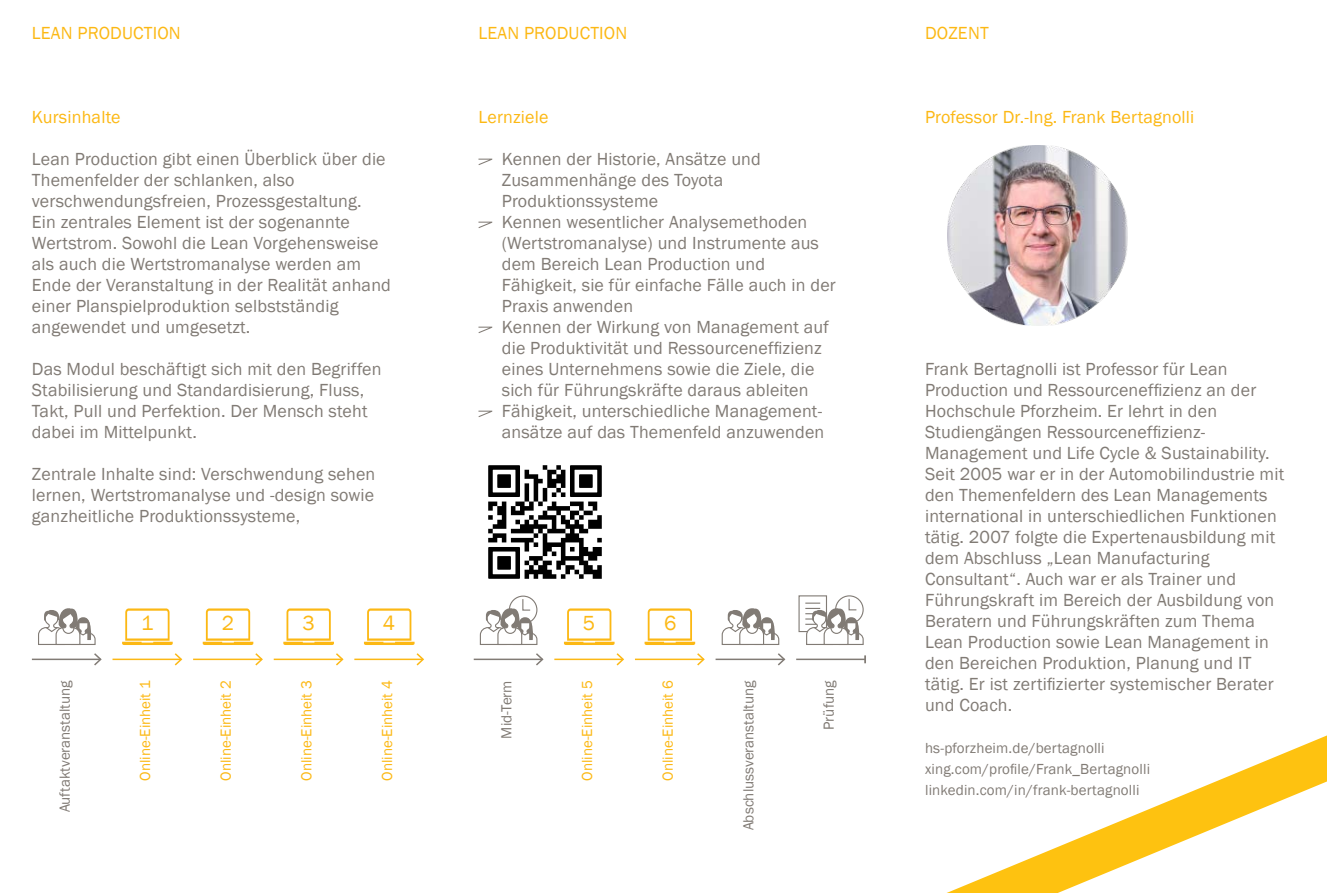
<style>
.page{position:relative;width:1327px;height:893px;background:#fff}
.page>*{position:absolute;margin:0;border:0;box-sizing:border-box;transform-origin:0 0}
.t1{font:21px "Franklin Gothic";color:#fcb814}
.t2{font:18px/21px "Franklin Gothic";letter-spacing:.01em;color:#817b75}
.t3{font:18px "Franklin Gothic";letter-spacing:.01em;color:#fcb814}
.t4{font:15px/21px "Franklin Gothic";letter-spacing:.01em;color:#817b75}
.t5{font:15px "Franklin Gothic";color:#fcb814}
</style>
<div class="page">
<svg style="left:478px;top:159px;width:14px;height:6px"></svg>
<svg style="left:478px;top:222px;width:14px;height:6px"></svg>
<svg style="left:478px;top:327px;width:14px;height:6px"></svg>
<svg style="left:478px;top:411px;width:14px;height:6px"></svg>
<hr style="left:32px;top:659px;width:69px;height:1px;background:#817b75">
<svg style="left:92px;top:653px;width:10px;height:13px"></svg>
<hr style="left:112px;top:659px;width:69px;height:1px;background:#fcb814">
<svg style="left:173px;top:653px;width:10px;height:13px"></svg>
<hr style="left:193px;top:659px;width:69px;height:1px;background:#fcb814">
<svg style="left:254px;top:653px;width:9px;height:13px"></svg>
<hr style="left:274px;top:659px;width:68px;height:1px;background:#fcb814">
<svg style="left:334px;top:653px;width:10px;height:13px"></svg>
<hr style="left:354px;top:659px;width:69px;height:1px;background:#fcb814">
<svg style="left:415px;top:653px;width:9px;height:13px"></svg>
<hr style="left:554px;top:659px;width:69px;height:1px;background:#fcb814">
<svg style="left:615px;top:653px;width:9px;height:13px"></svg>
<hr style="left:635px;top:659px;width:68px;height:1px;background:#fcb814">
<svg style="left:695px;top:653px;width:10px;height:13px"></svg>
<hr style="left:715px;top:659px;width:69px;height:1px;background:#817b75">
<svg style="left:776px;top:653px;width:10px;height:13px"></svg>
<hr style="left:474px;top:659px;width:68px;height:1px;background:#817b75">
<svg style="left:534px;top:653px;width:10px;height:13px"></svg>
<hr style="left:796px;top:659px;width:69px;height:1px;background:#817b75">
<svg style="left:864px;top:655px;width:2px;height:8px"></svg>
<svg style="left:122px;top:608px;width:51px;height:37px"></svg>
<svg style="left:203px;top:608px;width:50px;height:37px"></svg>
<svg style="left:283px;top:608px;width:51px;height:37px"></svg>
<svg style="left:564px;top:608px;width:50px;height:37px"></svg>
<svg style="left:364px;top:608px;width:50px;height:37px"></svg>
<svg style="left:644px;top:608px;width:51px;height:37px"></svg>
<svg style="left:38px;top:608px;width:58px;height:37px"></svg>
<svg style="left:721px;top:608px;width:59px;height:37px"></svg>
<div style="left:509px;top:596px;width:28px;height:28px;border:1px solid #817b75;border-radius:50%"></div>
<svg style="left:479px;top:598px;width:59px;height:47px"></svg>
<div style="left:835px;top:595px;width:28px;height:29px;border:1px solid #817b75;border-radius:50%"></div>
<div style="left:798px;top:595px;width:29px;height:37px;background:#fff;border:1px solid #817b75"></div>
<svg style="left:805px;top:598px;width:59px;height:47px"></svg>
<svg style="left:947px;top:735px;width:380px;height:158px"></svg>
<img style="left:488px;top:465px;width:114px;height:114px">
<img style="left:948px;top:145px;width:180px;height:180px">
<p class="t3" style="left:32px;top:22px;width:150px">LEAN PRODUCTION</p>
<p class="t3" style="left:32px;top:106px;width:90px">Kursinhalte</p>
<p class="t2" style="left:32px;top:149px;width:360px">Lean Production gibt einen Überblick über die Themenfelder der schlanken, also verschwendungsfreien, Prozessgestaltung.<br>Ein zentrales Element ist der sogenannte Wertstrom. Sowohl die Lean Vorgehensweise als auch die Wertstromanalyse werden am Ende der Veranstaltung in der Realität anhand einer Planspielproduktion selbstständig angewendet und umgesetzt.</p>
<p class="t2" style="left:32px;top:359px;width:351px">Das Modul beschäftigt sich mit den Begriffen Stabilisierung und Standardisierung, Fluss, Takt, Pull und Perfektion. Der Mensch steht dabei im Mittelpunkt.</p>
<p class="t2" style="left:32px;top:464px;width:345px;text-align:justify">Zentrale Inhalte sind: Verschwendung sehen lernen, Wertstromanalyse und -design sowie ganzheitliche Produktionssysteme,</p>
<p class="t3" style="left:478px;top:22px;width:150px">LEAN PRODUCTION</p>
<p class="t3" style="left:478px;top:106px;width:71px">Lernziele</p>
<p class="t2" style="left:502px;top:149px;width:335px">Kennen der Historie, Ansätze und Zusammenhänge des Toyota Produktionssysteme<br>Kennen wesentlicher Analysemethoden (Wertstromanalyse) und Instrumente aus dem Bereich Lean Production und Fähigkeit, sie für einfache Fälle auch in der Praxis anwenden<br>Kennen der Wirkung von Management auf die Produktivität und Ressourceneffizienz eines Unternehmens sowie die Ziele, die sich für Führungskräfte daraus ableiten Fähigkeit, unterschiedliche Management&shy;ansätze auf das Themenfeld anzuwenden</p>
<p class="t1" style="left:141px;top:610px;width:14px">1</p>
<p class="t1" style="left:222px;top:610px;width:14px">2</p>
<p class="t1" style="left:302px;top:610px;width:14px">3</p>
<p class="t1" style="left:383px;top:610px;width:14px">4</p>
<p class="t1" style="left:583px;top:610px;width:14px">5</p>
<p class="t1" style="left:664px;top:610px;width:14px">6</p>
<p class="t4" style="left:54px;top:812px;width:134px;rotate:-90deg">Auftaktveranstaltung</p>
<p class="t5" style="left:136px;top:781px;width:102px;rotate:-90deg">Online-Einheit 1</p>
<p class="t5" style="left:217px;top:781px;width:102px;rotate:-90deg">Online-Einheit 2</p>
<p class="t5" style="left:297px;top:781px;width:102px;rotate:-90deg">Online-Einheit 3</p>
<p class="t5" style="left:378px;top:781px;width:102px;rotate:-90deg">Online-Einheit 4</p>
<p class="t5" style="left:578px;top:781px;width:102px;rotate:-90deg">Online-Einheit 5</p>
<p class="t5" style="left:658px;top:781px;width:102px;rotate:-90deg">Online-Einheit 6</p>
<p class="t4" style="left:738px;top:830px;width:152px;rotate:-90deg">Abschlussveranstaltung</p>
<p class="t4" style="left:496px;top:739px;width:60px;rotate:-90deg">Mid-Term</p>
<p class="t4" style="left:819px;top:730px;width:51px;rotate:-90deg">Prüfung</p>
<p class="t3" style="left:925px;top:22px;width:65px">DOZENT</p>
<p class="t3" style="left:925px;top:106px;width:271px">Professor Dr.-Ing. Frank Bertagnolli</p>
<p class="t2" style="left:925px;top:359px;width:361px">Frank Bertagnolli ist Professor für Lean Production und Ressourceneffizienz an der Hochschule Pforzheim. Er lehrt in den Studiengängen Ressourceneffizienz-Management und Life Cycle &amp; Sustainability.<br>Seit 2005 war er in der Automobilindustrie mit den Themenfeldern des Lean Managements international in unterschiedlichen Funktionen tätig. 2007 folgte die Expertenausbildung mit dem Abschluss „Lean Manufacturing Consultant“. Auch war er als Trainer und Führungskraft im Bereich der Ausbildung von Beratern und Führungskräften zum Thema Lean Production sowie Lean Management in den Bereichen Produktion, Planung und IT tätig. Er ist zertifizierter systemischer Berater und Coach.</p>
<p class="t4" style="left:925px;top:738px;width:227px">hs-pforzheim.de/bertagnolli xing.com/profile/Frank_Bertagnolli linkedin.com/in/frank-bertagnolli</p>
</div>
